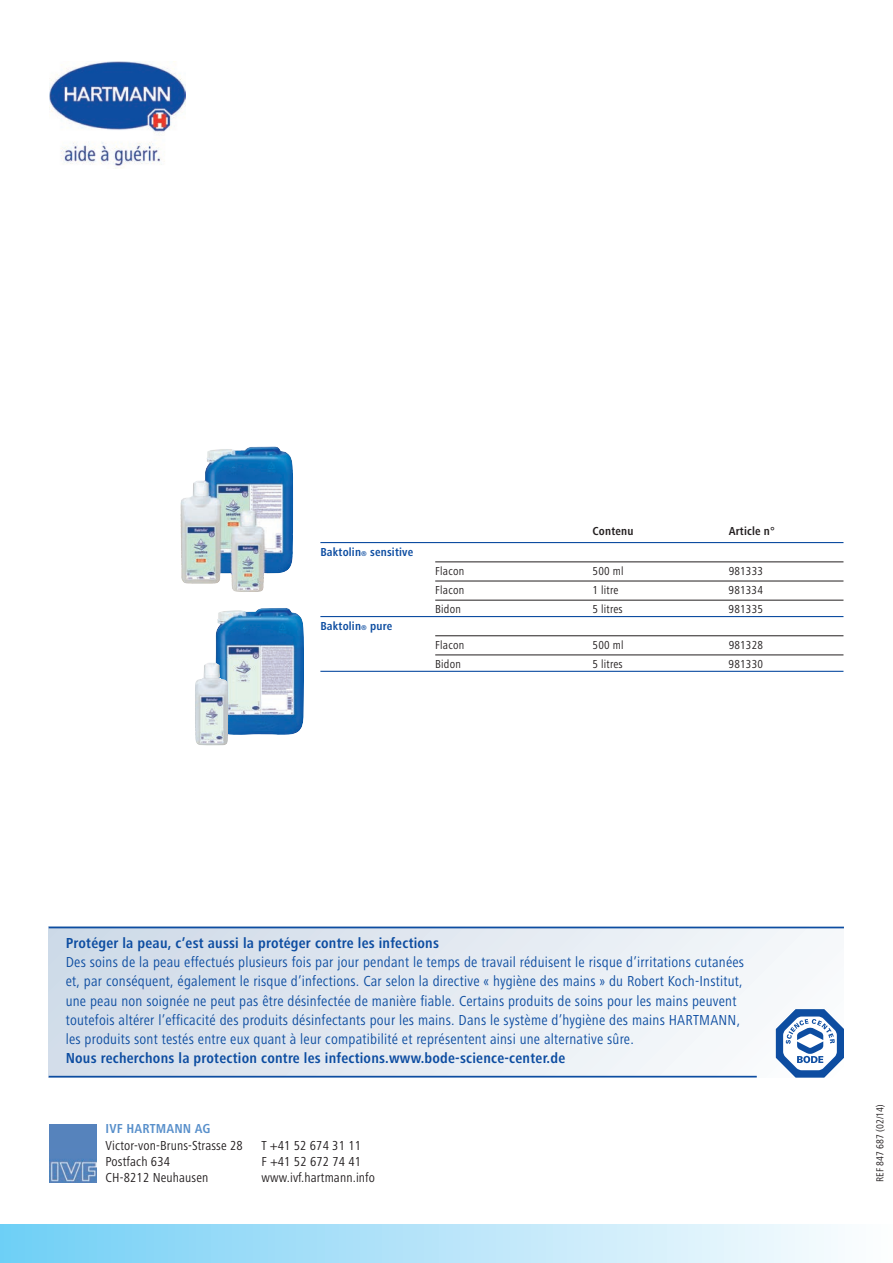
<style>
.page{position:relative;width:893px;height:1263px;background:#fff}
.page>*{position:absolute;margin:0;border:0;box-sizing:border-box;transform-origin:0 0}
.t1{font:15px/19.2px "Hartmann Regular+QATQRY";letter-spacing:.015em;color:#0d4da1}
.t2{font:15px "Hartmann Bold+NBDTZF";letter-spacing:.015em;color:#0d4da1}
.t3{font:13.5px/16.2px "Hartmann";letter-spacing:.01em;color:#231f20}
.t4{font:700 13.5px "Hartmann";letter-spacing:.01em;color:#5990cb}
.t5{font:12px "Hartmann";letter-spacing:.015em;color:#231f20}
.t6{font:700 12px "Hartmann";letter-spacing:.015em;color:#0d4da1}
.t7{font:700 12px "Hartmann";letter-spacing:.015em;color:#231f20}
.t8{font:10.5px "Hartmann";color:#231f20}
.s1{font-size:7.2px}
</style>
<div class="page">
<div style="left:49px;top:927px;width:795px;height:151px;background:linear-gradient(to right,#d0dbe8,#f8fafc)"></div>
<svg style="left:776px;top:1009px;width:68px;height:68px"></svg>
<hr style="left:49px;top:1076px;width:708px;height:2px;background:#0d4da1">
<hr style="left:49px;top:927px;width:795px;height:1px;background:#0d4da1">
<svg style="left:96px;top:1124px;width:1px;height:58px"></svg>
<img style="left:49px;top:1124px;width:47px;height:58px">
<div style="left:0;top:1225px;width:892px;height:38px;background:linear-gradient(to right,#71cef5,#fefdfe)"></div>
<hr style="left:320px;top:542px;width:523px;height:1px;background:#0d4da1">
<hr style="left:435px;top:562px;width:408px;height:1px;background:#231f20">
<hr style="left:435px;top:581px;width:408px;height:1px;background:#231f20">
<hr style="left:435px;top:600px;width:408px;height:1px;background:#231f20">
<hr style="left:320px;top:616px;width:523px;height:1px;background:#0d4da1">
<hr style="left:435px;top:635px;width:408px;height:1px;background:#231f20">
<hr style="left:435px;top:655px;width:408px;height:1px;background:#231f20">
<hr style="left:320px;top:671px;width:523px;height:1px;background:#0d4da1">
<img style="left:50px;top:61px;width:136px;height:105px">
<img style="left:180px;top:446px;width:113px;height:123px">
<img style="left:215px;top:608px;width:89px;height:127px">
<img style="left:195px;top:662px;width:33px;height:84px">
<p class="t6" style="left:320px;top:547px;width:94px">Baktolin<span class="s1">®</span> sensitive</p>
<p class="t6" style="left:320px;top:621px;width:73px">Baktolin<span class="s1">®</span> pure</p>
<p class="t7" style="left:592px;top:526px;width:42px">Contenu</p>
<p class="t7" style="left:729px;top:526px;width:48px">Article n°</p>
<p class="t5" style="left:435px;top:566px;width:30px">Flacon</p>
<p class="t5" style="left:592px;top:566px;width:32px">500 ml</p>
<p class="t5" style="left:729px;top:566px;width:36px">981333</p>
<p class="t5" style="left:435px;top:586px;width:30px">Flacon</p>
<p class="t5" style="left:592px;top:586px;width:27px">1 litre</p>
<p class="t5" style="left:729px;top:586px;width:36px">981334</p>
<p class="t5" style="left:435px;top:605px;width:27px">Bidon</p>
<p class="t5" style="left:592px;top:605px;width:32px">5 litres</p>
<p class="t5" style="left:729px;top:605px;width:36px">981335</p>
<p class="t5" style="left:435px;top:640px;width:30px">Flacon</p>
<p class="t5" style="left:592px;top:640px;width:32px">500 ml</p>
<p class="t5" style="left:729px;top:640px;width:36px">981328</p>
<p class="t5" style="left:435px;top:659px;width:27px">Bidon</p>
<p class="t5" style="left:592px;top:659px;width:32px">5 litres</p>
<p class="t5" style="left:729px;top:659px;width:36px">981330</p>
<p class="t2" style="left:66px;top:937px;width:375px">Protéger la peau, c’est aussi la protéger contre les infections</p>
<p class="t1" style="left:66px;top:954px;width:680px">Des soins de la peau effectués plusieurs fois par jour pendant le temps de travail réduisent le risque d’irritations cutanées et, par conséquent, également le risque d’infections. Car selon la directive « hygiène des mains » du Robert Koch-Institut, une peau non soignée ne peut pas être désinfectée de manière fiable. Certains produits de soins pour les mains peuvent toutefois altérer l’efficacité des produits désinfectants pour les mains. Dans le système d’hygiène des mains HARTMANN, les produits sont testés entre eux quant à leur compatibilité et représentent ainsi une alternative sûre.</p>
<p class="t2" style="left:66px;top:1052px;width:501px">Nous recherchons la protection contre les infections.www.bode-science-center.de</p>
<p class="t4" style="left:106px;top:1124px;width:106px">IVF HARTMANN AG</p>
<p class="t3" style="left:106px;top:1138px;width:139px">Victor-von-Bruns-Strasse 28<br>Postfach 634<br>CH-8212 Neuhausen</p>
<p class="t3" style="left:262px;top:1138px;width:115px">T +41 52 674 31 11<br>F +41 52 672 74 41 www.ivf.hartmann.info</p>
<p class="t8" style="left:876px;top:1182px;width:79px;rotate:-90deg">REF 847 687 (02/14)</p>
</div>
